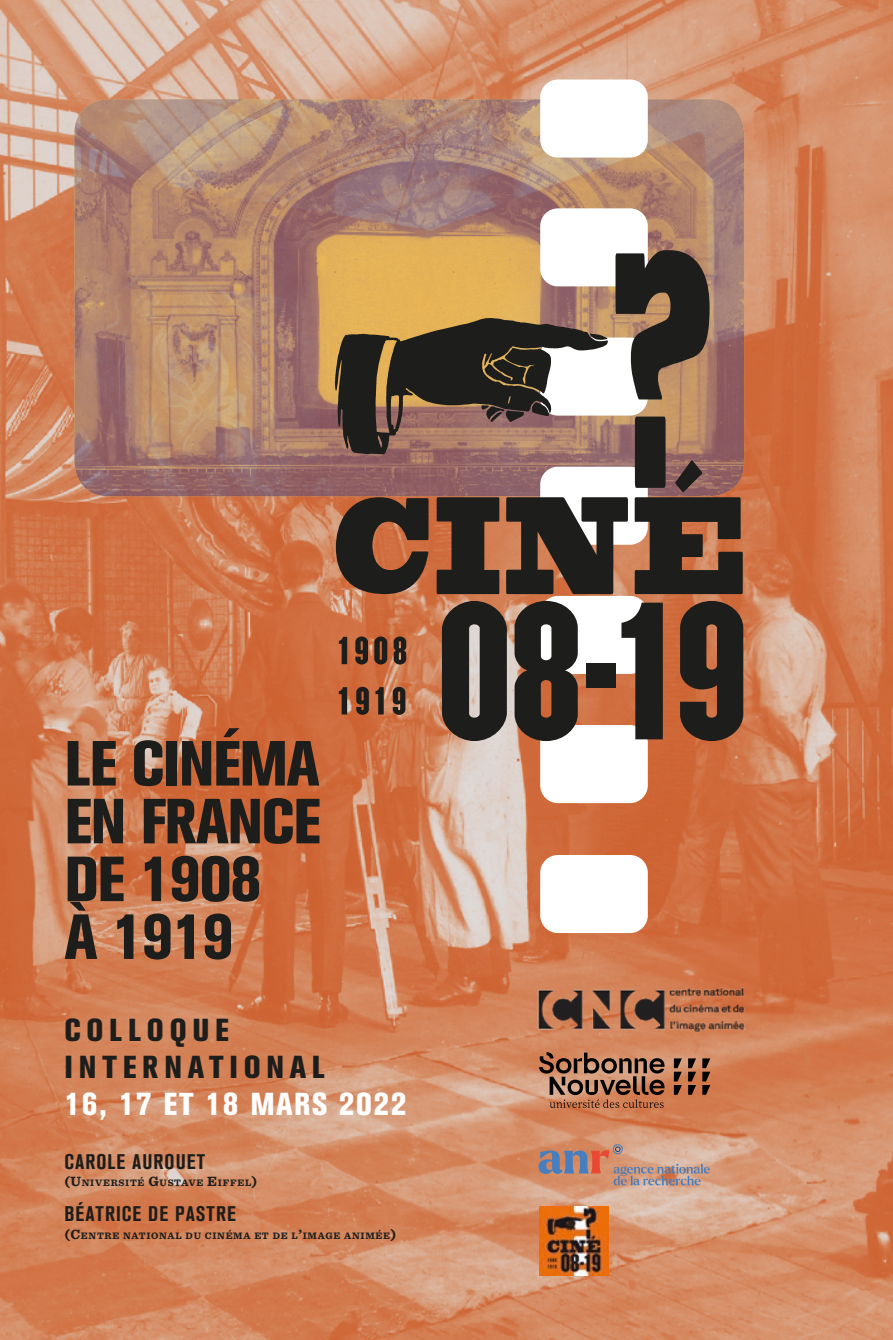
<style>
.page{position:relative;width:893px;height:1340px;background:#fff}
.page>*{position:absolute;margin:0;border:0;box-sizing:border-box;transform-origin:0 0}
.t1{font:800 condensed 63px/57.8px "Akzidenz Grotesk BQ";letter-spacing:-.02em;color:#1d1d1b}
.t2{font:800 condensed 31.5px/36.8px "Akzidenz Grotesk BQ";letter-spacing:.18em;color:#1d1d1b}
.t3{font:31.5px "Akzidenz Grotesk BQ X Bd Cnd Alt";letter-spacing:.05em;color:#fff}
.t4{font:700 condensed 21px "Akzidenz Grotesk BQ";letter-spacing:.09em;color:#1d1d1b}
.t5{font:700 9.8px "Sentinel";letter-spacing:.07em;color:#1d1d1b}
.s1{font-size:14px}
</style>
<div class="page">
<img style="left:0;top:0;width:893px;height:1339px">
<img style="left:74px;top:99px;width:670px;height:397px">
<div style="left:540px;top:208px;width:108px;height:78px;background:#fff;border-radius:18px"></div>
<div style="left:540px;top:79px;width:108px;height:79px;background:#fff;border-radius:18px"></div>
<div style="left:540px;top:596px;width:108px;height:78px;background:#fff;border-radius:18px"></div>
<div style="left:540px;top:725px;width:108px;height:78px;background:#fff;border-radius:18px"></div>
<div style="left:540px;top:855px;width:108px;height:78px;background:#fff;border-radius:18px"></div>
<svg style="left:442px;top:601px;width:65px;height:140px;background:#433c38"></svg>
<svg style="left:515px;top:601px;width:63px;height:140px;background:#443c37"></svg>
<div style="left:586px;top:664px;width:30px;height:24px;background:#1d1d1b"></div>
<svg style="left:621px;top:602px;width:42px;height:137px"></svg>
<svg style="left:680px;top:601px;width:63px;height:140px;background:#442f23"></svg>
<svg style="left:335px;top:250px;width:408px;height:344px;background:#816753"></svg>
<svg style="left:339px;top:637px;width:8px;height:27px"></svg>
<svg style="left:355px;top:636px;width:13px;height:28px"></svg>
<svg style="left:374px;top:636px;width:13px;height:28px"></svg>
<svg style="left:394px;top:636px;width:12px;height:28px"></svg>
<svg style="left:339px;top:687px;width:8px;height:27px"></svg>
<svg style="left:356px;top:687px;width:13px;height:28px"></svg>
<svg style="left:375px;top:687px;width:9px;height:27px"></svg>
<svg style="left:393px;top:687px;width:12px;height:28px"></svg>
<img style="left:539px;top:1206px;width:69px;height:69px">
<svg style="left:538px;top:1144px;width:172px;height:41px;background:#bd9486"></svg>
<img style="left:537px;top:987px;width:210px;height:44px">
<svg style="left:539px;top:1052px;width:125px;height:55px;background:#97674d"></svg>
<svg style="left:674px;top:1058px;width:8px;height:36px"></svg>
<svg style="left:688px;top:1058px;width:8px;height:36px"></svg>
<svg style="left:702px;top:1058px;width:8px;height:36px"></svg>
<h1 class="t1" style="left:64px;top:735px;width:258px">LE CINÉMA<br>EN FRANCE<br>DE 1908<br>À 1919</h1>
<h2 class="t2" style="left:64px;top:1012px;width:262px">COLLOQUE<br>INTERNATIONAL</h2>
<h2 class="t3" style="left:64px;top:1085px;width:344px">16, 17 ET 18 MARS 2022</h2>
<h3 class="t4" style="left:64px;top:1149px;width:139px">CAROLE AUROUET</h3>
<p class="t5" style="left:64px;top:1176px;width:194px"><span class="s1">(U</span>NIVERSITÉ <span class="s1">G</span>USTAVE <span class="s1">E</span>IFFEL<span class="s1">)</span></p>
<h3 class="t4" style="left:64px;top:1201px;width:173px">BÉATRICE DE PASTRE</h3>
<p class="t5" style="left:64px;top:1229px;width:333px"><span class="s1">(C</span>ENTRE NATIONAL DU CINÉMA ET DE L<span class="s1">’</span>IMAGE ANIMÉE<span class="s1">)</span></p>
</div>
